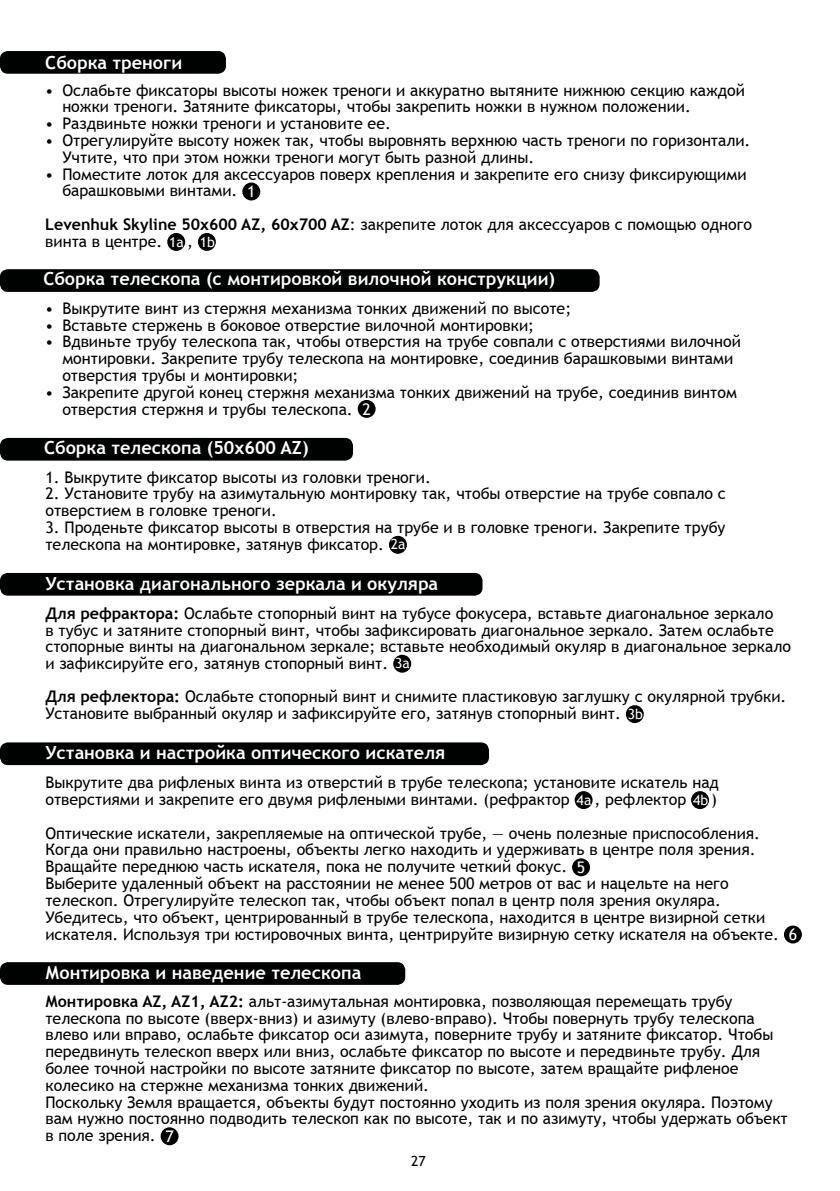
<style>
.page{position:relative;width:840px;height:1191px;background:#fff}
.page>*{position:absolute;margin:0;border:0;box-sizing:border-box;transform-origin:0 0}
.t1{font:700 18px "Trebuchet MS";color:#fff}
.t2{font:16px/16.8px "Trebuchet MS";color:#000}
.t3{font:14px "Trebuchet MS";color:#000}
.s1{color:#fff}
.s2{font-weight:700}
.s3{font-size:14px;color:#fff}
</style>
<div class="page">
<div style="left:0;top:51px;width:226px;height:23px;background:#000101;border-radius:8px"></div>
<div style="left:242px;top:183px;width:18px;height:17px;background:#000;border-radius:50%"></div>
<div style="left:167px;top:233px;width:18px;height:18px;background:#000;border-radius:50%"></div>
<div style="left:198px;top:233px;width:18px;height:18px;background:#000;border-radius:50%"></div>
<div style="left:0;top:573px;width:482px;height:22px;background:#000101;border-radius:8px"></div>
<div style="left:0;top:269px;width:599px;height:23px;background:#000101;border-radius:8px"></div>
<div style="left:357px;top:400px;width:18px;height:18px;background:#000;border-radius:50%"></div>
<div style="left:0;top:438px;width:353px;height:22px;background:#000101;border-radius:8px"></div>
<div style="left:389px;top:536px;width:17px;height:18px;background:#000;border-radius:50%"></div>
<div style="left:0;top:962px;width:405px;height:23px;background:#000101;border-radius:8px"></div>
<div style="left:160px;top:1127px;width:18px;height:18px;background:#000;border-radius:50%"></div>
<div style="left:0;top:742px;width:488px;height:23px;background:#000101;border-radius:8px"></div>
<div style="left:574px;top:791px;width:18px;height:18px;background:#000;border-radius:50%"></div>
<div style="left:690px;top:791px;width:18px;height:18px;background:#000;border-radius:50%"></div>
<div style="left:571px;top:858px;width:18px;height:18px;background:#000;border-radius:50%"></div>
<div style="left:783px;top:925px;width:18px;height:18px;background:#000;border-radius:50%"></div>
<div style="left:393px;top:655px;width:18px;height:17px;background:#000;border-radius:50%"></div>
<div style="left:625px;top:705px;width:18px;height:18px;background:#000;border-radius:50%"></div>
<p class="t1" style="left:45px;top:51px;width:138px">Сборка треноги</p>
<p class="t2" style="left:62px;top:81px;width:683px;text-indent:-17px">• Ослабьте фиксаторы высоты ножек треноги и аккуратно вытяните нижнюю секцию каждой ножки треноги. Затяните фиксаторы, чтобы закрепить ножки в нужном положении.</p>
<p class="t2" style="left:45px;top:115px;width:347px">• Раздвиньте ножки треноги и установите ее.</p>
<p class="t2" style="left:62px;top:132px;width:689px;text-indent:-17px">• Отрегулируйте высоту ножек так, чтобы выровнять верхнюю часть треноги по горизонтали.<br>Учтите, что при этом ножки треноги могут быть разной длины.</p>
<p class="t2" style="left:62px;top:165px;width:685px;text-indent:-17px">• Поместите лоток для аксессуаров поверх крепления и закрепите его снизу фиксирующими барашковыми винтами. <span class="s1">1</span></p>
<p class="t2" style="left:45px;top:216px;width:708px"><span class="s2">Levenhuk Skyline 50x600 AZ, 60x700 AZ</span>: закрепите лоток для аксессуаров с помощью одного винта в центре. <span class="s3">1a</span> , <span class="s3">1b</span></p>
<p class="t1" style="left:43px;top:267px;width:513px">Сборка телескопа (с монтировкой вилочной конструкции)</p>
<p class="t2" style="left:45px;top:300px;width:527px">• Выкрутите винт из стержня механизма тонких движений по высоте;</p>
<p class="t2" style="left:45px;top:316px;width:490px">• Вставьте стержень в боковое отверстие вилочной монтировки;</p>
<p class="t2" style="left:62px;top:333px;width:679px;text-indent:-17px">• Вдвиньте трубу телескопа так, чтобы отверстия на трубе совпали с отверстиями вилочной монтировки. Закрепите трубу телескопа на монтировке, соединив барашковыми винтами отверстия трубы и монтировки;</p>
<p class="t2" style="left:62px;top:384px;width:675px;text-indent:-17px">• Закрепите другой конец стержня механизма тонких движений на трубе, соединив винтом отверстия стержня и трубы телескопа. <span class="s1">2</span></p>
<p class="t1" style="left:44px;top:436px;width:266px">Сборка телескопа (50x600 AZ)</p>
<p class="t2" style="left:45px;top:468px;width:387px">1. Выкрутите фиксатор высоты из головки треноги.</p>
<p class="t2" style="left:45px;top:485px;width:681px">2. Установите трубу на азимутальную монтировку так, чтобы отверстие на трубе совпало с отверстием в головке треноги.</p>
<p class="t2" style="left:45px;top:519px;width:681px">3. Проденьте фиксатор высоты в отверстия на трубе и в головке треноги. Закрепите трубу телескопа на монтировке, затянув фиксатор. <span class="s3">2a</span></p>
<p class="t1" style="left:45px;top:572px;width:394px">Установка диагонального зеркала и окуляра</p>
<p class="t2" style="left:45px;top:604px;width:729px"><span class="s2">Для рефрактора:</span> Ослабьте стопорный винт на тубусе фокусера, вставьте диагональное зеркало в тубус и затяните стопорный винт, чтобы зафиксировать диагональное зеркало. Затем ослабьте</p>
<p class="t2" style="left:45px;top:637px;width:746px">стопорные винты на диагональном зеркале; вставьте необходимый окуляр в диагональное зеркало и зафиксируйте его, затянув стопорный винт. <span class="s3">3a</span></p>
<p class="t2" style="left:45px;top:688px;width:742px"><span class="s2">Для рефлектора:</span> Ослабьте стопорный винт и снимите пластиковую заглушку с окулярной трубки.<br>Установите выбранный окуляр и зафиксируйте его, затянув стопорный винт. <span class="s3">3b</span></p>
<p class="t1" style="left:45px;top:741px;width:401px">Установка и настройка оптического искателя</p>
<p class="t2" style="left:45px;top:774px;width:674px">Выкрутите два рифленых винта из отверстий в трубе телескопа; установите искатель над отверстиями и закрепите его двумя рифлеными винтами. (рефрактор <span class="s3">4a</span> , рефлектор <span class="s3">4b</span> )</p>
<p class="t2" style="left:45px;top:824px;width:752px">Оптические искатели, закрепляемые на оптической трубе, — очень полезные приспособления.<br>Когда они правильно настроены, объекты легко находить и удерживать в центре поля зрения.<br>Вращайте переднюю часть искателя, пока не получите четкий фокус. <span class="s1">5<br></span>Выберите удаленный объект на расстоянии не менее 500 метров от вас и нацельте на него телескоп. Отрегулируйте телескоп так, чтобы объект попал в центр поля зрения окуляра.<br>Убедитесь, что объект, центрированный в трубе телескопа, находится в центре визирной сетки искателя. Используя три юстировочных винта, центрируйте визирную сетку искателя на объекте. <span class="s1">6</span></p>
<p class="t1" style="left:45px;top:961px;width:317px">Монтировка и наведение телескопа</p>
<p class="t2" style="left:45px;top:992px;width:743px"><span class="s2">Монтировка AZ, AZ1, AZ2:</span> альт-азимутальная монтировка, позволяющая перемещать трубу телескопа по высоте (вверх-вниз) и азимуту (влево-вправо). Чтобы повернуть трубу телескопа влево или вправо, ослабьте фиксатор оси азимута, поверните трубу и затяните фиксатор. Чтобы передвинуть телескоп вверх или вниз, ослабьте фиксатор по высоте и передвиньте трубу. Для более точной настройки по высоте затяните фиксатор по высоте, затем вращайте рифленое колесико на стержне механизма тонких движений.<br>Поскольку Земля вращается, объекты будут постоянно уходить из поля зрения окуляра. Поэтому вам нужно постоянно подводить телескоп как по высоте, так и по азимуту, чтобы удержать объект в поле зрения. <span class="s1">7</span></p>
<p class="t3" style="left:411px;top:1152px;width:16px">27</p>
</div>
